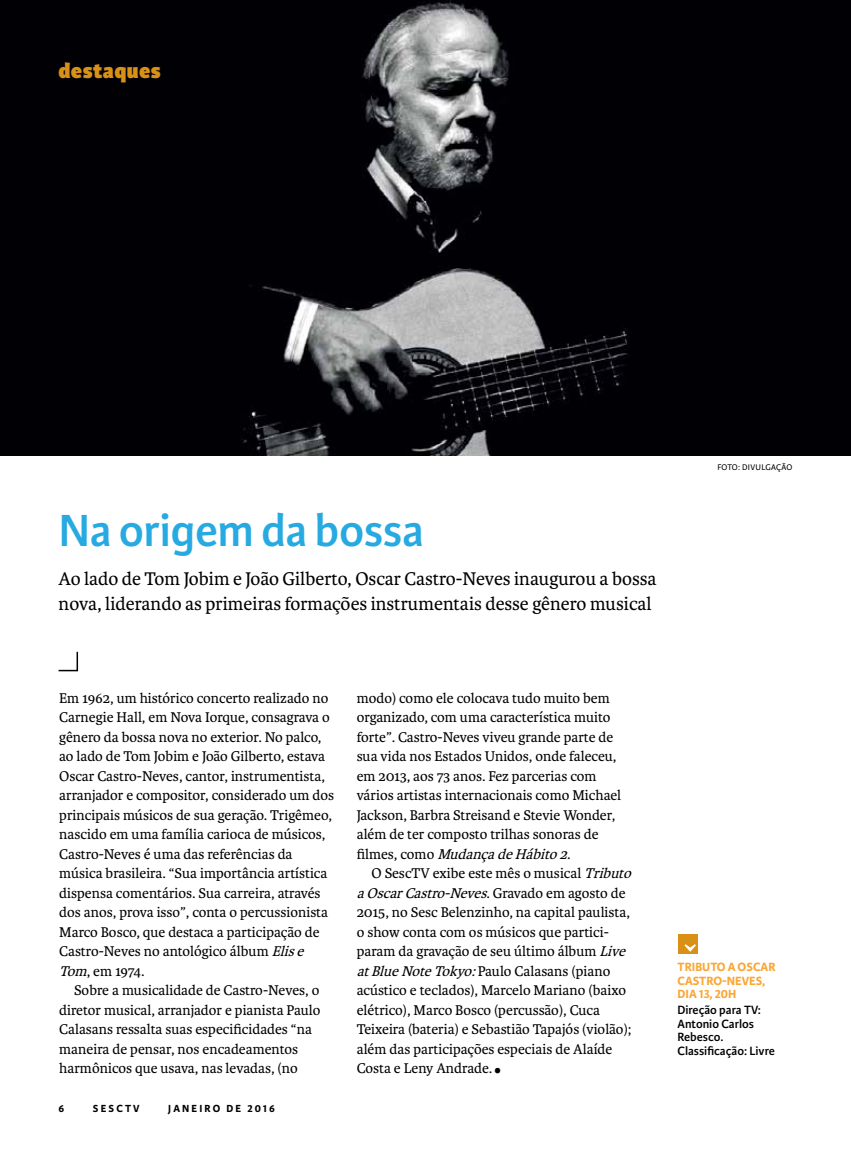
<style>
.page{position:relative;width:851px;height:1149px;background:#fff}
.page>*{position:absolute;margin:0;border:0;box-sizing:border-box;transform-origin:0 0}
.t1{font:600 48px "Karmina Sans";letter-spacing:-.01em;color:#27aae1}
.t2{font:48px "Karmina";color:#000;scale:.9 1}
.t3{font:800 22.5px "Karmina Sans";letter-spacing:.02em;color:#d89016}
.t4{font:19.5px/24px "Karmina";color:#000}
.t5{font:15px/19.5px "Karmina";color:#000}
.t6{font:600 12.75px/13.5px "Karmina Sans";color:#000}
.t7{font:700 12.75px/13.5px "Karmina Sans";color:#faa634}
.t8{font:700 10.95px "Karmina Sans";letter-spacing:.2em;color:#000}
.t9{font:8.7px "Karmina Sans";letter-spacing:.025em;color:#000}
.s1{font-style:italic}
</style>
<div class="page">
<img style="left:0;top:0;width:850px;height:455px">
<svg style="left:58px;top:651px;width:21px;height:21px"></svg>
<div style="left:677px;top:933px;width:20px;height:19px;background:#d89016"></div>
<svg style="left:684px;top:944px;width:11px;height:7px"></svg>
<h2 class="t3" style="left:58px;top:57px;width:104px">destaques</h2>
<h1 class="t1" style="left:58px;top:503px;width:367px">Na origem da bossa</h1>
<h3 class="t4" style="left:58px;top:567px;width:599px">Ao lado de Tom Jobim e João Gilberto, Oscar Castro-Neves inaugurou a bossa nova, liderando as primeiras formações instrumentais desse gênero musical</h3>
<p class="t9" style="left:717px;top:461px;width:76px">FOTO: DIVULGAÇÃO</p>
<p class="t5" style="left:59px;top:688px;width:276px">Em 1962, um histórico concerto realizado no Carnegie Hall, em Nova Iorque, consagrava o gênero da bossa nova no exterior. No palco, ao lado de Tom Jobim e João Gilberto, estava Oscar Castro-Neves, cantor, instrumentista, arranjador e compositor, considerado um dos principais músicos de sua geração. Trigêmeo, nascido em uma família carioca de músicos, Castro-Neves é uma das referências da música brasileira. “Sua importância artística dispensa comentários. Sua carreira, através dos anos, prova isso”, conta o percussionista Marco Bosco, que destaca a participação de Castro-Neves no antológico álbum <span class="s1">Elise Tom</span>, em 1974.</p>
<p class="t5" style="left:59px;top:980px;width:263px;text-indent:15px">Sobre a musicalidade de Castro-Neves, o diretor musical, arranjador e pianista Paulo Calasans ressalta suas especificidades “na maneira de pensar, nos encadeamentos harmônicos que usava, nas levadas, (no</p>
<p class="t8" style="left:58px;top:1101px;width:7px">6</p>
<p class="t8" style="left:93px;top:1101px;width:48px">SESCTV</p>
<p class="t8" style="left:168px;top:1101px;width:108px">JANEIRO DE 2016</p>
<p class="t5" style="left:356px;top:688px;width:266px">modo) como ele colocava tudo muito bem organizado, com uma característica muito forte”. Castro-Neves viveu grande parte de sua vida nos Estados Unidos, onde faleceu, em 2013, aos 73 anos. Fez parcerias com vários artistas internacionais como Michael Jackson, Barbra Streisand e Stevie Wonder, além de ter composto trilhas sonoras de<br>fi l m e s , c o m o <span class="s1">MudançadeHábito2</span>.</p>
<p class="t5" style="left:356px;top:863px;width:280px;text-indent:15px">O SescTV exibe este mês o musical <span class="s1">Tributo aOscarCastro-Neves</span>. G r av a d o e m ag o s t o d e 2015, no Sesc Belenzinho, na capital paulista, o show conta com os músicos que partici&shy;param da gravação de seu último álbum <span class="s1">Live atBlueNoteTokyo:</span>Paulo Calasans (piano acústico e teclados), Marcelo Mariano (baixo elétrico), Marco Bosco (percussão), Cuca Teixeira (bateria) e Sebastião Tapajós (violão); além das participações especiais de Alaíde Costa e Leny Andrade.</p>
<h1 class="t2" style="left:492px;top:1030px;width:12px">.</h1>
<p class="t7" style="left:677px;top:960px;width:99px">TRIBUTO A OSCAR<br>CASTRO-NEVES,<br>DIA 13, 20H</p>
<p class="t6" style="left:677px;top:1003px;width:99px">Direção para TV:<br>Antonio Carlos<br>Rebesco.<br>Classificação: Livre</p>
</div>
